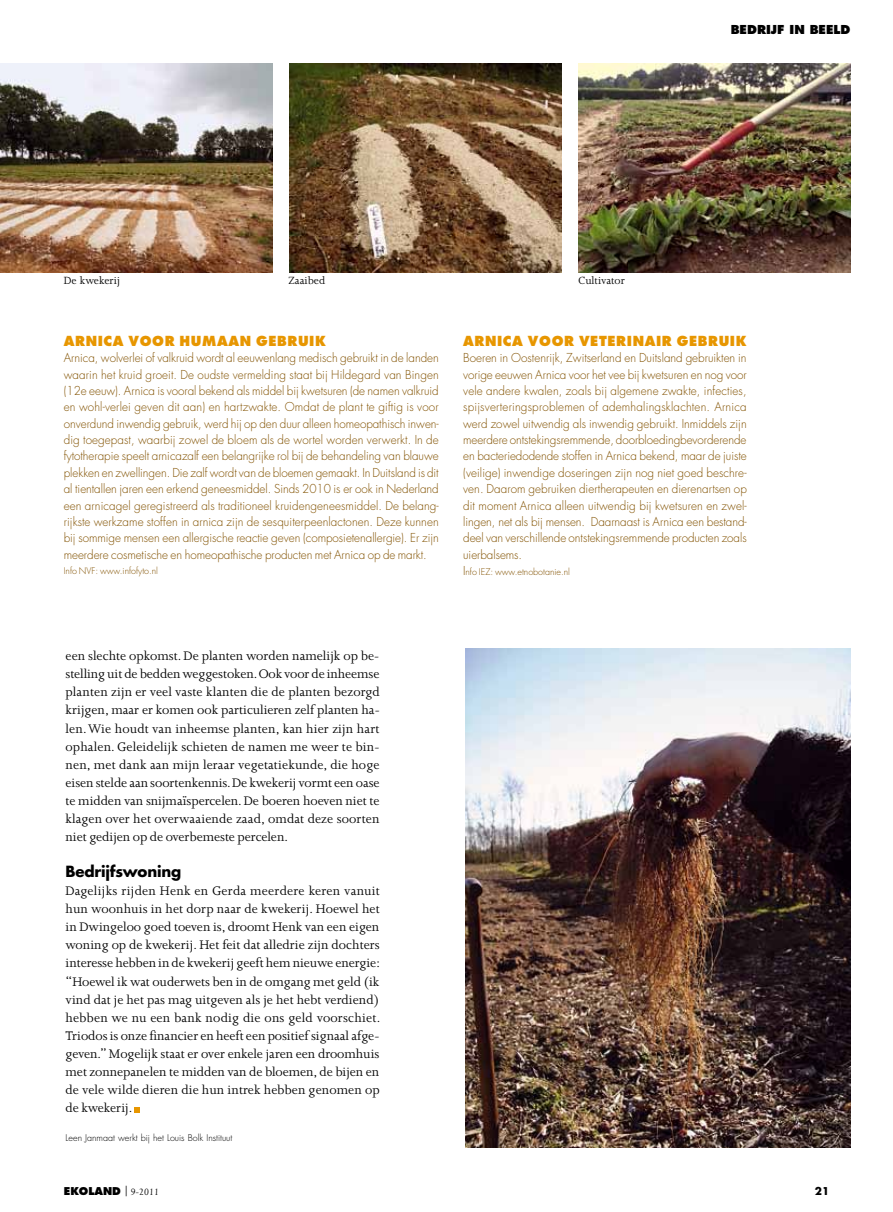
<style>
.page{position:relative;width:893px;height:1212px;background:#fff}
.page>*{position:absolute;margin:0;border:0;box-sizing:border-box;transform-origin:0 0}
.t1{font:700 15px "Futura Std";letter-spacing:-.015em;color:#000}
.t2{font:14.25px/18px "Joanna MT Std";color:#000;text-align:justify}
.t3{font:800 13.5px "Futura Std";letter-spacing:.045em;color:#e79600}
.t4{font:300 12px/16.4px "Futura Std";letter-spacing:-.005em;color:#825200;text-align:justify}
.t5{font:12px "Joanna MT Std";color:#000}
.t6{font:800 12px "Futura Std";color:#000}
.t7{font:800 10.5px "Futura Std";color:#000}
.t8{font:700 10.5px "Futura Std";color:#000}
.t9{font:300 9px "Futura Std";letter-spacing:-.005em;color:#825200}
.t10{font:300 9px "Futura Std";color:#000}
.s1{font-size:12px}
.s2{font-weight:500}
.s3{font-family:"Joanna MT Std";font-weight:400;font-style:italic}
</style>
<div class="page">
<img style="left:466px;top:648px;width:384px;height:500px">
<svg style="left:134px;top:1107px;width:5px;height:5px"></svg>
<img style="left:289px;top:64px;width:272px;height:208px">
<img style="left:578px;top:64px;width:272px;height:208px">
<img style="left:0;top:64px;width:272px;height:208px">
<p class="t5" style="left:64px;top:274px;width:58px">De kwekerij</p>
<p class="t5" style="left:289px;top:274px;width:38px">Zaaibed</p>
<p class="t5" style="left:579px;top:274px;width:48px">Cultivator</p>
<p class="t6" style="left:731px;top:22px;width:97px">BEDRIJF IN BEELD</p>
<p class="t3" style="left:64px;top:332px;width:78px">ARNICA VOO</p>
<p class="t3" style="left:165px;top:332px;width:65px">R HUMAAN</p>
<p class="t3" style="left:256px;top:332px;width:70px">GEBRUIK</p>
<p class="t4" style="left:64px;top:350px;width:377px">Arnica, wolverlei of valkruid wordt al eeuwenlang medisch gebruikt in de landen waarin het kruid groeit. De oudste vermelding staat bij H ildegard van Bingen (12e eeuw). Arnica is vooral bekend als middel bij kwetsuren (de namen valkruid en wohl-verlei geven dit aan) en hartzwakte. Omdat de plant te giftig is voor onverdund inwendig gebruik, werd hij op den duur alleen homeopathisch inwen&shy;dig toegepast, waarbij zowel de bloem als de wortel worden verwerkt. I n de fytotherapie speelt arnicazalf een belangrijke rol bij de behandeling van blauwe plekken en zwellingen. Die zalf wordt van de bloemen gemaakt. I n Duitsland is dit al tientallen jaren een erkend geneesmiddel. Sinds 2010 is er ook in Nederland een arnicagel geregistreerd als traditioneel kruidengeneesmiddel. De belang&shy;rijkste werkzame stoffen in arnica zijn de sesquiterpeenlactonen. Deze kunnen bij sommige mensen een allergische reactie geven (composietenallergie). Er zijn meerdere cosmetische en homeopathische producten met Arnica op de markt.</p>
<p class="t9" style="left:64px;top:565px;width:96px">I nfo NVF: www.infofyto.nl</p>
<p class="t3" style="left:463px;top:332px;width:78px">ARNICA VOO</p>
<p class="t3" style="left:564px;top:332px;width:183px">R VETERINAIR GEBRUIK</p>
<p class="t4" style="left:463px;top:350px;width:285px">Boeren in Oostenrijk, Zwitserland en Duitsland gebruikten in vorige eeuwen Arnica voor het vee bij kwetsuren en nog voor vele andere kwalen, zoals bij algemene zwakte, infecties, spijsverteringsproblemen of ademhalingsklachten. Arnica werd zowel uitwendig als inwendig gebruikt. I nmiddels zijn meerdere ontstekingsremmende, doorbloedingbevorderende en bacteriedodende stoffen in Arnica bekend, maar de juiste (veilige) inwendige doseringen zijn nog niet goed beschre&shy;ven. Daarom gebruiken diertherapeuten en dierenartsen op dit moment Arnica alleen uitwendig bij kwetsuren en zwel&shy;lingen, net als bij mensen. Daarnaast is Arnica een bestand&shy;deel van verschillende ontstekingsremmende producten zoals uierbalsems.</p>
<p class="t9" style="left:463px;top:566px;width:108px"><span class="s1">I</span> nfo IEZ: www.etnobotanie.nl</p>
<p class="t2" style="left:66px;top:647px;width:316px">een slechte opkomst. De planten worden namelijk op be&shy;stelling uit de bedden weggestoken. Ook voor de inheemse planten zijn er veel vaste klanten die de planten bezorgd krijgen, maar er komen ook particulieren zelf planten ha&shy;len. Wie houdt van inheemse planten, kan hier zijn hart ophalen. Geleidelijk schieten de namen me weer te bin&shy;nen, met dank aan mijn leraar vegetatiekunde, die hoge eisen stelde aan soortenkennis. De kwekerij vormt een oase te midden van snijmaïspercelen. De boeren hoeven niet te klagen over het overwaaiende zaad, omdat deze soorten niet gedijen op de overbemeste percelen.</p>
<p class="t1" style="left:66px;top:861px;width:117px">Bedrijfswoning</p>
<p class="t2" style="left:66px;top:882px;width:316px">Dagelijks rijden Henk en Gerda meerdere keren vanuit hun woonhuis in het dorp naar de kwekerij. Hoewel het in Dwingeloo goed toeven is, droomt Henk van een eigen woning op de kwekerij. Het feit dat alledrie zijn dochters interesse hebben in de kwekerij geeft hem nieuwe energie: “Hoewel ik wat ouderwets ben in de omgang met geld (ik vind dat je het pas mag uitgeven als je het hebt verdiend) hebben we nu een bank nodig die ons geld voorschiet.<br>Triodos is onze financier en heeft een positief signaal afge&shy;geven.” Mogelijk staat er over enkele jaren een droomhuis met zonnepanelen te midden van de bloemen, de bijen en de vele wilde dieren die hun intrek hebben genomen op de kwekerij.</p>
<p class="t10" style="left:66px;top:1132px;width:168px">Leen Janmaat werkt bij het Louis Bolk I nstituut</p>
<p class="t7" style="left:64px;top:1184px;width:97px">EKOLAND <span class="s2">|</span> <span class="s3">9-2011</span></p>
<p class="t8" style="left:815px;top:1184px;width:16px">21</p>
</div>
